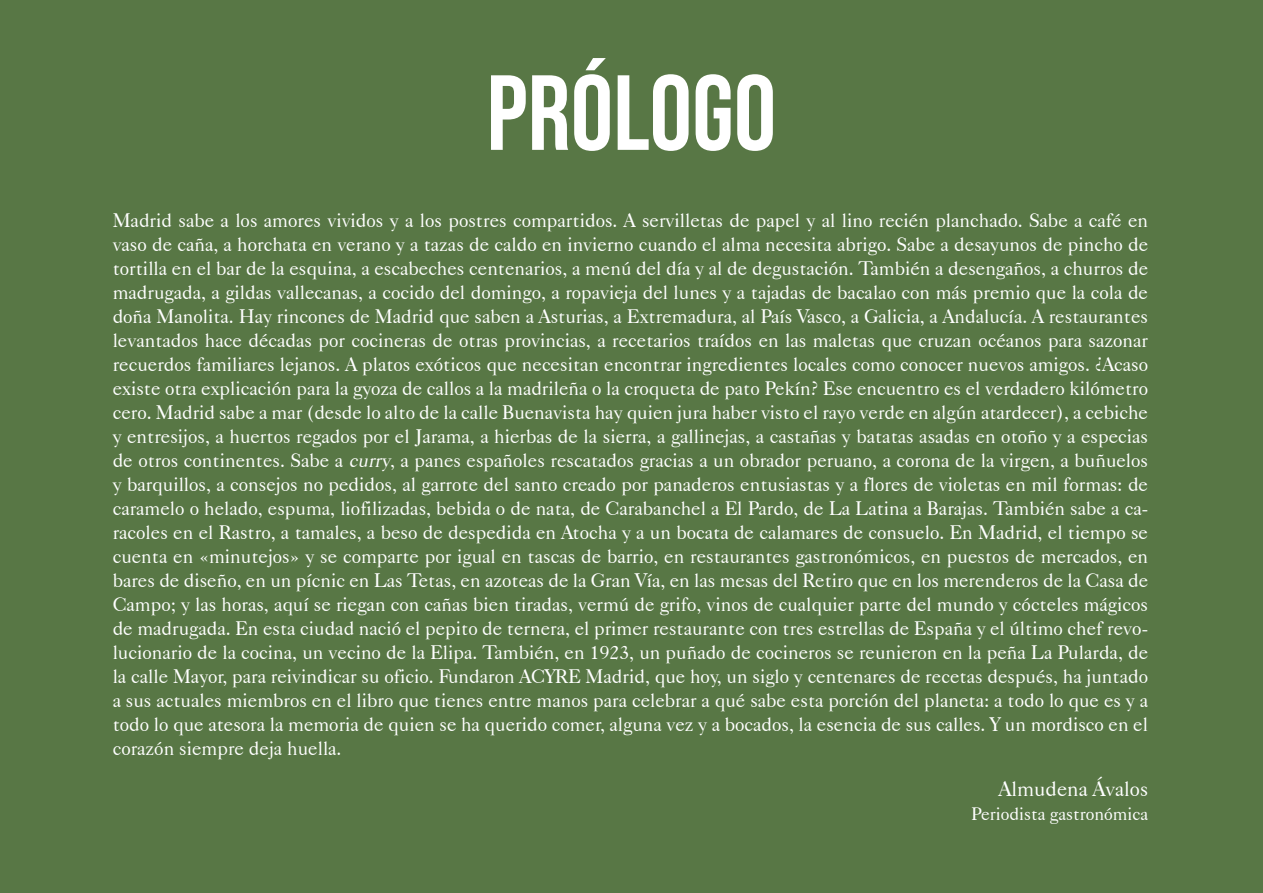
<style>
.page{position:relative;width:1263px;height:893px;background:#587745}
.page>*{position:absolute;margin:0;border:0;box-sizing:border-box;transform-origin:0 0}
.t1{font:106.5px "Bebas Neue";color:#fff}
.t2{font:21px "Caslon 540 BT";color:#fff}
.t3{font:19.5px/24px "Caslon 540 BT";color:#fff;text-align:justify}
.t4{font:18px "Caslon 540 BT";color:#fff}
.s1{font-style:italic}
</style>
<div class="page">
<h1 class="t1" style="left:487px;top:51px;width:291px">PRÓLOGO</h1>
<p class="t3" style="left:113px;top:210px;width:1037px">Madrid sabe a los amores vividos y a los postres compartidos. A servilletas de papel y al lino recién planchado. Sabe a café en vaso de caña, a horchata en verano y a tazas de caldo en invierno cuando el alma necesita abrigo. Sabe a desayunos de pincho de tortilla en el bar de la esquina, a escabeches centenarios, a menú del día y al de degustación. También a desengaños, a churros de madrugada, a gildas vallecanas, a cocido del domingo, a ropavieja del lunes y a tajadas de bacalao con más premio que la cola de doña Manolita. Hay rincones de Madrid que saben a Asturias, a Extremadura, al País Vasco, a Galicia, a Andalucía. A restaurantes levantados hace décadas por cocineras de otras provincias, a recetarios traídos en las maletas que cruzan océanos para sazonar recuerdos familiares lejanos. A platos exóticos que necesitan encontrar ingredientes locales como conocer nuevos amigos. ¿Acaso existe otra explicación para la gyoza de callos a la madrileña o la croqueta de pato Pekín? Ese encuentro es el verdadero kilómetro cero. Madrid sabe a mar (desde lo alto de la calle Buenavista hay quien jura haber visto el rayo verde en algún atardecer), a cebiche y entresijos, a huertos regados por el Jarama, a hierbas de la sierra, a gallinejas, a castañas y batatas asadas en otoño y a especias de otros continentes. Sabe a <span class="s1">curry</span>, a panes españoles rescatados gracias a un obrador peruano, a corona de la virgen, a buñuelos y barquillos, a consejos no pedidos, al garrote del santo creado por panaderos entusiastas y a flores de violetas en mil formas: de caramelo o helado, espuma, liofilizadas, bebida o de nata, de Carabanchel a El Pardo, de La Latina a Barajas. También sabe a ca&shy;racoles en el Rastro, a tamales, a beso de despedida en Atocha y a un bocata de calamares de consuelo. En Madrid, el tiempo se cuenta en «minutejos» y se comparte por igual en tascas de barrio, en restaurantes gastronómicos, en puestos de mercados, en bares de diseño, en un pícnic en Las Tetas, en azoteas de la Gran Vía, en las mesas del Retiro que en los merenderos de la Casa de Campo; y las horas, aquí se riegan con cañas bien tiradas, vermú de grifo, vinos de cualquier parte del mundo y cócteles mágicos de madrugada. En esta ciudad nació el pepito de ternera, el primer restaurante con tres estrellas de España y el último chef revo&shy;lucionario de la cocina, un vecino de la Elipa. También, en 1923, un puñado de cocineros se reunieron en la peña La Pularda, de la calle Mayor, para reivindicar su oficio. Fundaron ACYRE Madrid, que hoy, un siglo y centenares de recetas después, ha juntado a sus actuales miembros en el libro que tienes entre manos para celebrar a qué sabe esta porción del planeta: a todo lo que es y a todo lo que atesora la memoria de quien se ha querido comer, alguna vez y a bocados, la esencia de sus calles. Y un mordisco en el corazón siempre deja huella.</p>
<p class="t2" style="left:999px;top:780px;width:151px">Almudena Ávalos</p>
<p class="t4" style="left:971px;top:806px;width:179px">Periodista gastronómica</p>
</div>
